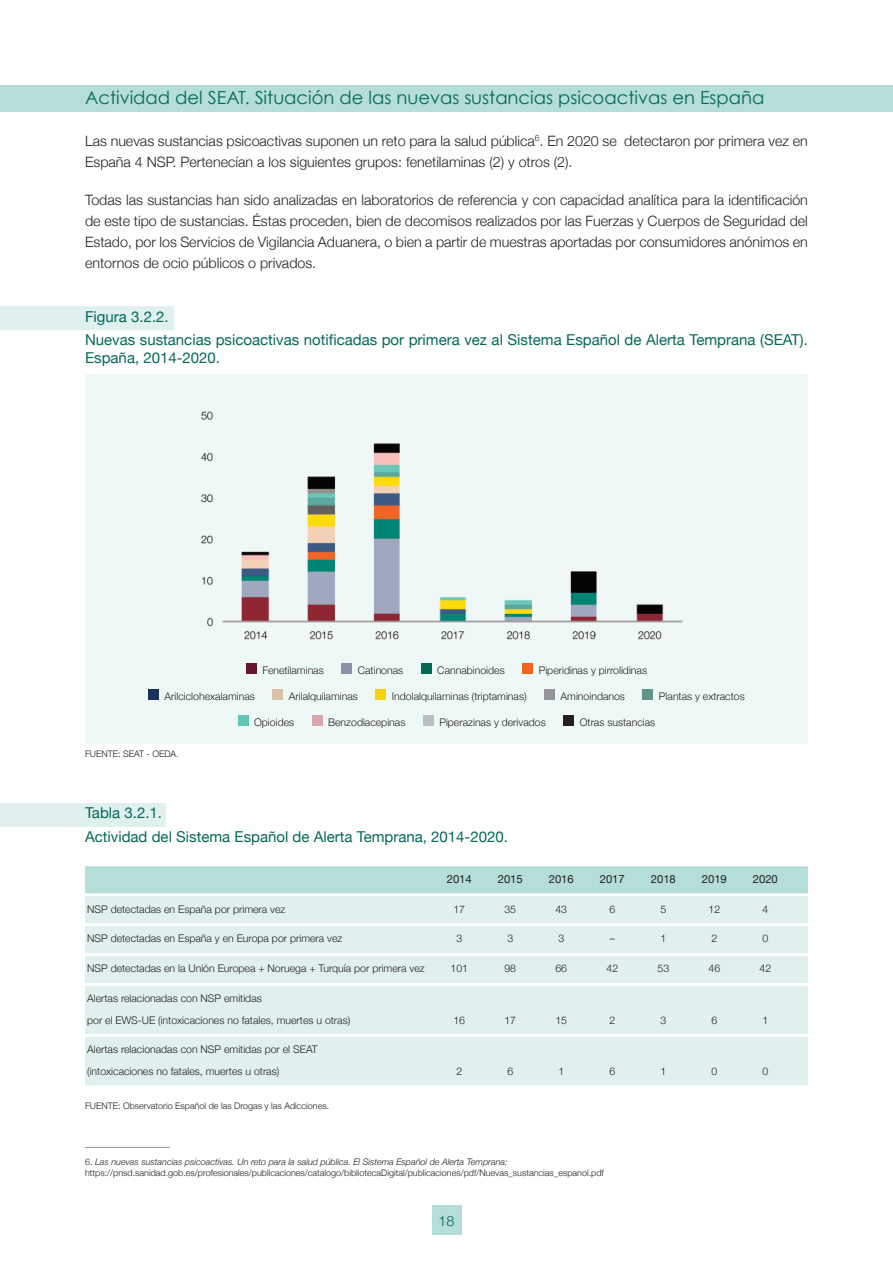
<style>
.page{position:relative;width:893px;height:1263px;background:#fff}
.page>*{position:absolute;margin:0;border:0;box-sizing:border-box;transform-origin:0 0}
.t1{font:18px "Century Gothic";color:#056959}
.t2{font:15px/17.2px "Helvetica Neue";color:#056959}
.t3{font:300 14.25px/21px "Helvetica Neue";color:#231f20}
.t4{font:300 14.25px "Helvetica Neue";color:#056959}
.t5{font:11.25px "Helvetica Neue";color:#231f20}
.t6{font:300 10.5px/21.5px "Helvetica Neue";color:#231f20}
.t7{font:300 9px/11.2px "Helvetica Neue";color:#231f20}
.s1{font-style:italic}
</style>
<div class="page">
<div style="left:85px;top:374px;width:723px;height:370px;background:#eef8f6"></div>
<div style="left:238px;top:715px;width:10px;height:11px;background:#65c4b8"></div>
<div style="left:642px;top:689px;width:11px;height:11px;background:#65938a"></div>
<div style="left:544px;top:689px;width:11px;height:11px;background:#939598"></div>
<div style="left:375px;top:689px;width:11px;height:11px;background:#f8d20c"></div>
<div style="left:148px;top:689px;width:11px;height:11px;background:#18345c"></div>
<div style="left:522px;top:663px;width:11px;height:11px;background:#f26121"></div>
<div style="left:341px;top:663px;width:11px;height:11px;background:#8e90a8"></div>
<div style="left:246px;top:663px;width:11px;height:11px;background:#641633"></div>
<div style="left:423px;top:715px;width:11px;height:11px;background:#bcbdc0"></div>
<div style="left:421px;top:663px;width:10px;height:11px;background:#056959"></div>
<div style="left:563px;top:715px;width:11px;height:11px;background:#231f20"></div>
<div style="left:312px;top:715px;width:10px;height:11px;background:#d7a6ac"></div>
<div style="left:272px;top:689px;width:11px;height:11px;background:#dbbfa6"></div>
<div style="left:0;top:306px;width:174px;height:24px;background:#dff0ee"></div>
<hr style="left:85px;top:1147px;width:85px;height:1px;background:#939598">
<div style="left:85px;top:1058px;width:723px;height:27px;background:#dff0ee"></div>
<div style="left:85px;top:1037px;width:723px;height:27px;background:#dff0ee"></div>
<div style="left:85px;top:1007px;width:723px;height:27px;background:#dff0ee"></div>
<div style="left:85px;top:986px;width:723px;height:27px;background:#dff0ee"></div>
<div style="left:85px;top:956px;width:723px;height:27px;background:#dff0ee"></div>
<div style="left:85px;top:926px;width:723px;height:27px;background:#dff0ee"></div>
<div style="left:85px;top:896px;width:723px;height:27px;background:#dff0ee"></div>
<div style="left:85px;top:866px;width:723px;height:27px;background:#b4ded7"></div>
<div style="left:0;top:803px;width:166px;height:24px;background:#dff0ee"></div>
<div style="left:432px;top:1205px;width:29px;height:30px;background:#b4ded7"></div>
<div style="left:0;top:85px;width:893px;height:27px;background:#b4ded7"></div>
<img style="left:201px;top:411px;width:482px;height:229px">
<h4 class="t1" style="left:85px;top:85px;width:681px">Actividad del SEAT. Situación de las nuevas sustancias psicoactivas en España</h4>
<p class="t3" style="left:85px;top:130px;width:724px">Las nuevas sustancias psicoactivas suponen un reto para la salud pública<sup>6</sup>. En 2020 se detectaron por primera vez en<br>España 4 NSP. Pertenecían a los siguientes grupos: fenetilaminas (2) y otros (2).</p>
<p class="t3" style="left:85px;top:189px;width:724px;text-align:justify">Todas las sustancias han sido analizadas en laboratorios de referencia y con capacidad analítica para la identificación de este tipo de sustancias. Éstas proceden, bien de decomisos realizados por las Fuerzas y Cuerpos de Seguridad del Estado, por los Servicios de Vigilancia Aduanera, o bien a partir de muestras aportadas por consumidores anónimos en entornos de ocio públicos o privados.</p>
<p class="t2" style="left:85px;top:307px;width:85px">Figura 3.2.2.</p>
<p class="t2" style="left:85px;top:331px;width:724px">Nuevas sustancias psicoactivas notificadas por primera vez al Sistema Español de Alerta Temprana (SEAT).<br>España, 2014-2020.</p>
<p class="t6" style="left:262px;top:659px;width:63px">Fenetilaminas</p>
<p class="t6" style="left:358px;top:659px;width:47px">Catinonas</p>
<p class="t6" style="left:437px;top:659px;width:69px">Cannabinoides</p>
<p class="t6" style="left:539px;top:659px;width:110px">Piperidinas y pirrolidinas</p>
<p class="t6" style="left:165px;top:685px;width:92px">Arilciclohexalaminas</p>
<p class="t6" style="left:289px;top:685px;width:71px">Arilalquilaminas</p>
<p class="t6" style="left:392px;top:685px;width:136px">Indolalquilaminas (triptaminas)</p>
<p class="t6" style="left:561px;top:685px;width:66px">Aminoindanos</p>
<p class="t6" style="left:659px;top:685px;width:87px">Plantas y extractos</p>
<p class="t6" style="left:254px;top:711px;width:42px">Opioides</p>
<p class="t6" style="left:328px;top:711px;width:79px">Benzodiacepinas</p>
<p class="t6" style="left:439px;top:711px;width:108px">Piperazinas y derivados</p>
<p class="t6" style="left:580px;top:711px;width:77px">Otras sustancias</p>
<p class="t7" style="left:85px;top:748px;width:95px">FUENTE: SEAT - OEDA.</p>
<p class="t2" style="left:85px;top:801px;width:424px;line-height:23.7px">Tabla 3.2.1.<br>Actividad del Sistema Español de Alerta Temprana, 2014-2020.</p>
<p class="t5" style="left:447px;top:872px;width:27px">2014</p>
<p class="t5" style="left:498px;top:872px;width:27px">2015</p>
<p class="t5" style="left:549px;top:872px;width:27px">2016</p>
<p class="t5" style="left:600px;top:872px;width:27px">2017</p>
<p class="t5" style="left:651px;top:872px;width:27px">2018</p>
<p class="t5" style="left:702px;top:872px;width:27px">2019</p>
<p class="t5" style="left:753px;top:872px;width:27px">2020</p>
<p class="t6" style="left:87px;top:898px;width:200px">NSP detectadas en España por primera vez</p>
<p class="t6" style="left:87px;top:928px;width:257px">NSP detectadas en España y en Europa por primera vez</p>
<p class="t6" style="left:87px;top:957px;width:339px">NSP detectadas en la Unión Europea + Noruega + Turquía por primera vez</p>
<p class="t6" style="left:87px;top:987px;width:265px">Alertas relacionadas con NSP emitidas<br>por el EWS-UE (intoxicaciones no fatales, muertes u otras)</p>
<p class="t6" style="left:87px;top:1039px;width:232px">Alertas relacionadas con NSP emitidas por el SEAT (intoxicaciones no fatales, muertes u otras)</p>
<p class="t6" style="left:504px;top:898px;width:13px">35</p>
<p class="t6" style="left:507px;top:928px;width:7px">3</p>
<p class="t6" style="left:504px;top:957px;width:13px">98</p>
<p class="t6" style="left:555px;top:898px;width:13px">43</p>
<p class="t6" style="left:558px;top:928px;width:7px">3</p>
<p class="t6" style="left:555px;top:957px;width:13px">66</p>
<p class="t6" style="left:609px;top:898px;width:7px">6</p>
<p class="t6" style="left:610px;top:928px;width:7px">–</p>
<p class="t6" style="left:606px;top:957px;width:13px">42</p>
<p class="t6" style="left:709px;top:898px;width:13px">12</p>
<p class="t6" style="left:711px;top:928px;width:7px">2</p>
<p class="t6" style="left:709px;top:957px;width:13px">46</p>
<p class="t6" style="left:453px;top:898px;width:13px">17</p>
<p class="t6" style="left:456px;top:928px;width:7px">3</p>
<p class="t6" style="left:450px;top:957px;width:19px">101</p>
<p class="t6" style="left:762px;top:898px;width:7px">4</p>
<p class="t6" style="left:762px;top:928px;width:7px">0</p>
<p class="t6" style="left:760px;top:957px;width:13px">42</p>
<p class="t6" style="left:660px;top:898px;width:7px">5</p>
<p class="t6" style="left:660px;top:928px;width:7px">1</p>
<p class="t6" style="left:657px;top:957px;width:13px">53</p>
<p class="t6" style="left:453px;top:1009px;width:13px">16</p>
<p class="t6" style="left:609px;top:1009px;width:7px">2</p>
<p class="t6" style="left:660px;top:1009px;width:7px">3</p>
<p class="t6" style="left:711px;top:1009px;width:7px">6</p>
<p class="t6" style="left:504px;top:1009px;width:13px">17</p>
<p class="t6" style="left:555px;top:1009px;width:13px">15</p>
<p class="t6" style="left:762px;top:1009px;width:7px">1</p>
<p class="t6" style="left:456px;top:1060px;width:7px">2</p>
<p class="t6" style="left:507px;top:1060px;width:7px">6</p>
<p class="t6" style="left:609px;top:1060px;width:7px">6</p>
<p class="t6" style="left:711px;top:1060px;width:7px">0</p>
<p class="t6" style="left:762px;top:1060px;width:7px">0</p>
<p class="t6" style="left:558px;top:1060px;width:7px">1</p>
<p class="t6" style="left:660px;top:1060px;width:7px">1</p>
<p class="t7" style="left:85px;top:1100px;width:246px">FUENTE: Observatorio Español de las Drogas y las Adicciones.</p>
<p class="t7" style="left:85px;top:1156px;width:520px">6. <span class="s1">Las nuevas sustancias psicoactivas. Un reto para la salud pública. El Sistema Español de Alerta Temprana: </span>https://pnsd.sanidad.gob.es/profesionales/publicaciones/catalogo/bibliotecaDigital/publicaciones/pdf/Nuevas_sustancias_espanol.pdf</p>
<h3 class="t4" style="left:439px;top:1212px;width:17px">18</h3>
</div>
